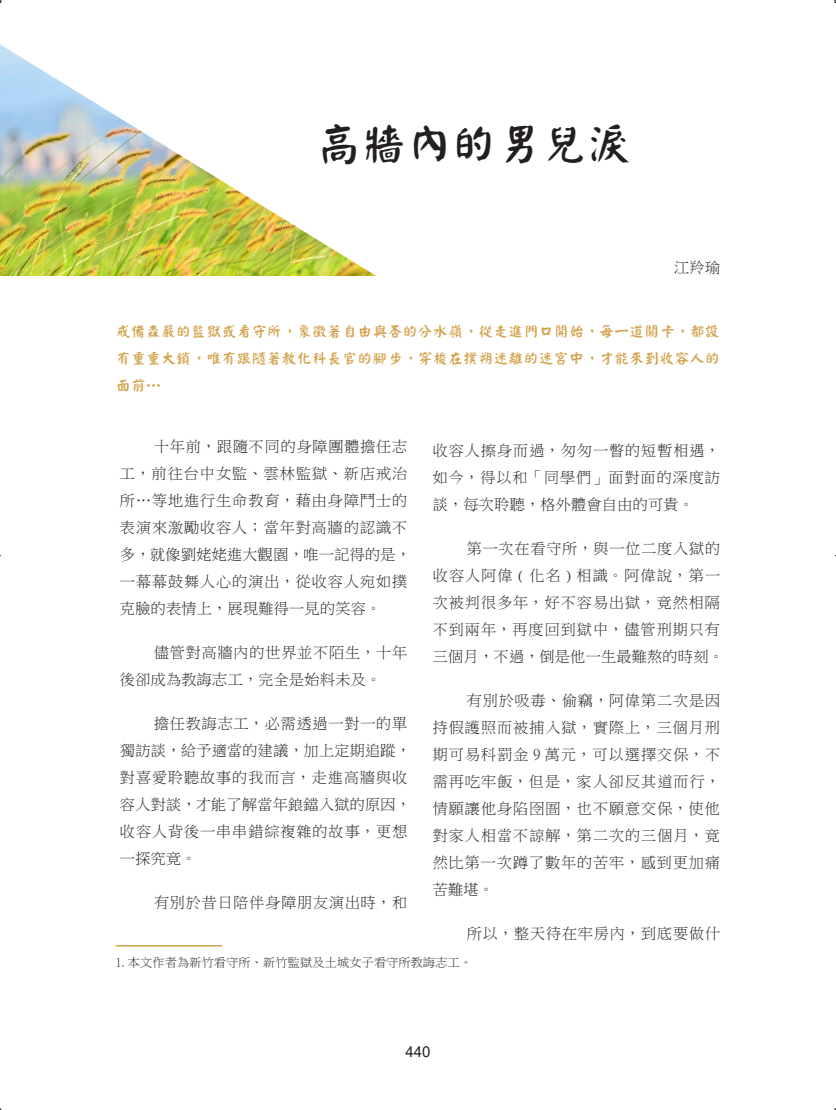
<style>
.page{position:relative;width:836px;height:1110px;background:#fff}
.page>*{position:absolute;margin:0;border:0;box-sizing:border-box;transform-origin:0 0}
.t1{font:45px "Han Wang Yan Kai";color:#231f20}
.t2{font:15px/27px "Ming Li U";letter-spacing:.07em;color:#231f20}
.t3{font:15px/27px "Han Wang Yan Kai";letter-spacing:.005em;color:#d3a44f;text-align:justify}
.t4{font:15px/27px "Ming Li U";letter-spacing:.04em;color:#231f20}
.t5{font:15px "Arial";color:#231f20}
.t6{font:12px "Ming Li U";letter-spacing:.025em;color:#231f20}
.s1{font-family:"P Ming Li U"}
</style>
<div class="page">
<img style="left:1px;top:45px;width:375px;height:231px">
<hr style="left:116px;top:944px;width:106px;height:2px;background:#d3a44f">
<h1 class="t1" style="left:316px;top:122px;width:317px">高牆內的男兒淚</h1>
<p class="t2" style="left:674px;top:254px;width:47px">江羚瑜</p>
<p class="t3" style="left:116px;top:318px;width:605px">戒備森嚴的監獄或看守所，象徵著自由與否的分水嶺，從走進門口開始，每一道關卡，都設有重重大鎖，唯有跟隨著教化科長官的腳步，穿梭在撲朔迷離的迷宮中，才能來到收容人的面前…</p>
<p class="t2" style="left:120px;top:432px;width:292px;text-indent:34px">十年前，跟隨不同的身障團體擔任志工，前往台中女監、雲林監獄、新店戒治所…等地進行生命教育，藉由身障鬥士的表演來激勵收容人；當年對高牆的認識不多，就像劉姥姥進大觀園，唯一記得的是，一幕幕鼓舞人心的演出，從收容人宛如撲克臉的表情上，展現難得一見的笑容。</p>
<p class="t4" style="left:120px;top:638px;width:288px;text-indent:34px">儘管對高牆內的世界並不陌生，十年後卻成為教誨志工，完全是始料未及。</p>
<p class="t2" style="left:120px;top:709px;width:292px;text-indent:34px">擔任教誨志工，必需透過一對一的單獨訪談，給予適當的建議，加上定期追蹤，對喜愛聆聽故事的我而言，走進高牆與收容人對談，才能了解當年鋃鐺入獄的原因，收容人背後一串串錯綜複雜的故事，更想一探究竟。</p>
<p class="t2" style="left:154px;top:888px;width:254px">有別於昔日陪伴身障朋友演出時，和</p>
<p class="t2" style="left:432px;top:437px;width:288px;text-align:justify">收容人擦身而過，匆匆一瞥的短暫相遇，如今，得以和「同學們」面對面的深度訪談，每次聆聽，格外體會自由的可貴。</p>
<p class="t2" style="left:432px;top:535px;width:292px;text-indent:34px">第一次在看守所，與一位二度入獄的收容人阿偉 ( 化名 ) 相識。阿偉說，第一次被判很多年，好不容易出獄，竟然相隔不到兩年，再度回到獄中，儘管刑期只有三個月，不過，倒是他一生最難熬的時刻。</p>
<p class="t2" style="left:432px;top:687px;width:289px;text-align:justify;text-indent:34px">有別於吸毒、偷竊，阿偉第二次是因持假護照而被捕入獄，實際上，三個月刑期可易科罰金 9 萬元，可以選擇交保，不需再吃牢飯，但是，家人卻反其道而行，情願讓他身陷囹圄，也不願意交保，使他對家人相當不諒解，第二次的三個月，竟然比第一次蹲了數年的苦牢，感到更加痛苦難堪。</p>
<p class="t2" style="left:466px;top:920px;width:255px">所以，整天待在牢房內，到底要做什</p>
<p class="t6" style="left:116px;top:956px;width:358px"><span class="s1">1.</span> 本文作者為新竹看守所、新竹監獄及土城女子看守所教誨志工。</p>
<p class="t5" style="left:405px;top:1040px;width:27px">440</p>
</div>
